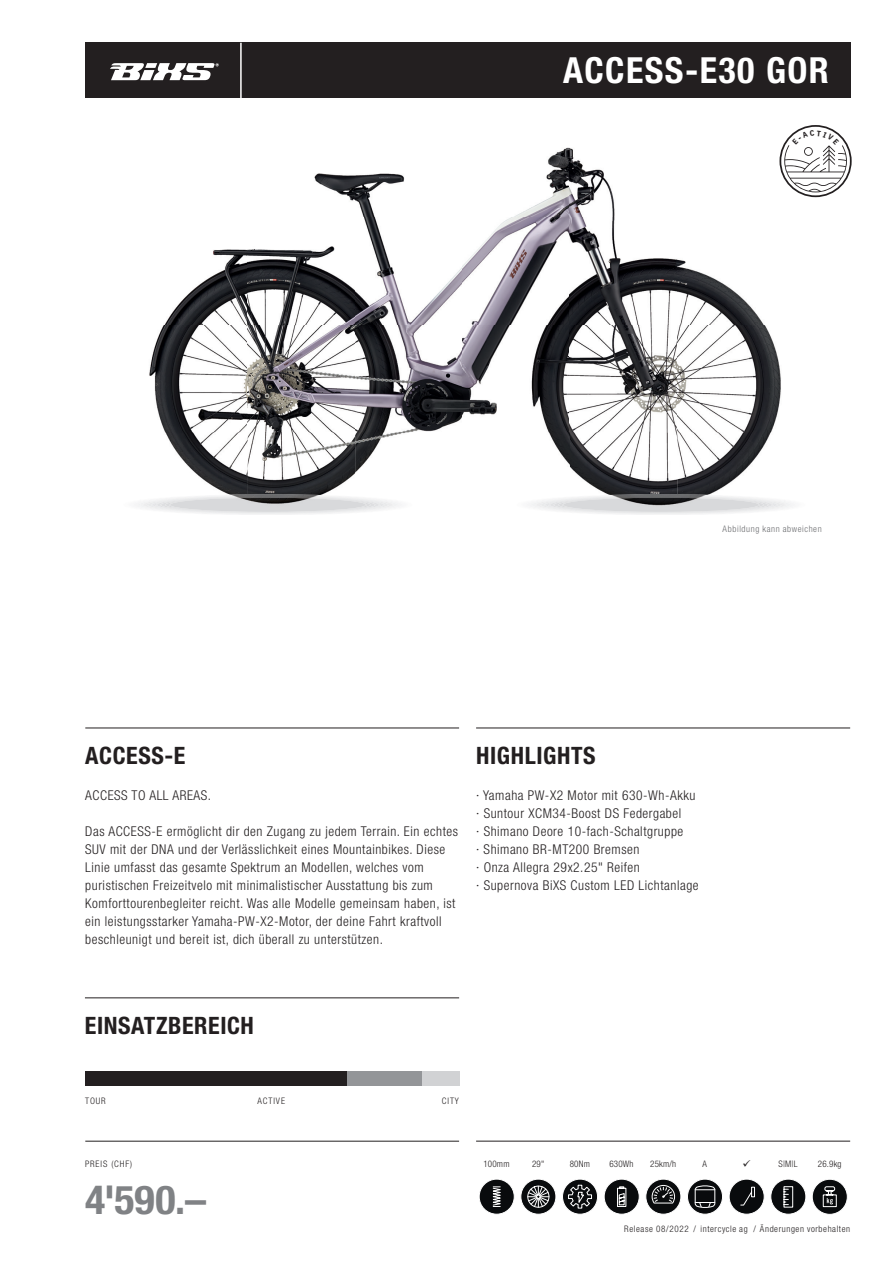
<style>
.page{position:relative;width:893px;height:1263px;background:#fff}
.page>*{position:absolute;margin:0;border:0;box-sizing:border-box;transform-origin:0 0}
.t1{font:700 condensed 39.9px "Helvetica Neue";color:#808285;scale:1.05 1}
.t2{font:700 condensed 36px "Helvetica Neue";letter-spacing:.04em;color:#fff}
.t3{font:700 condensed 24px "Helvetica Neue";letter-spacing:.025em;color:#231f20}
.t4{font:300 condensed 13.5px/18px "Helvetica Neue";letter-spacing:.04em;color:#231f20}
.t5{font:300 condensed 9px "Helvetica Neue";letter-spacing:.065em;color:#231f20}
.t6{font:300 condensed 9px "Helvetica Neue";letter-spacing:.065em;color:#6c6d70}
.t7{font:300 condensed 9px "Helvetica Neue";letter-spacing:.1em;color:#231f20}
</style>
<div class="page">
<img style="left:149px;top:147px;width:632px;height:347px">
<div style="left:85px;top:43px;width:765px;height:55px;background:#231f20"></div>
<hr style="left:85px;top:1141px;width:374px;height:1px;background:#231f20">
<hr style="left:476px;top:1141px;width:374px;height:1px;background:#231f20">
<hr style="left:240px;top:43px;width:2px;height:55px;background:#fff">
<svg style="left:110px;top:63px;width:109px;height:17px"></svg>
<div style="left:85px;top:1071px;width:374px;height:15px;background:#d1d2d4"></div>
<div style="left:85px;top:1071px;width:337px;height:15px;background:#939598"></div>
<div style="left:85px;top:1071px;width:261px;height:15px;background:#231f20"></div>
<div style="left:479px;top:1179px;width:35px;height:35px;background:#090b0d;border-radius:50%"></div>
<div style="left:479px;top:1179px;width:36px;height:36px;border:1px solid #fff;border-radius:50%"></div>
<svg style="left:492px;top:1186px;width:9px;height:21px"></svg>
<svg style="left:521px;top:1179px;width:35px;height:35px"></svg>
<div style="left:520px;top:1179px;width:36px;height:36px;border:1px solid #fff;border-radius:50%"></div>
<svg style="left:525px;top:1185px;width:27px;height:25px"></svg>
<svg style="left:562px;top:1179px;width:35px;height:35px"></svg>
<div style="left:562px;top:1179px;width:36px;height:36px;border:1px solid #fff;border-radius:50%"></div>
<svg style="left:567px;top:1184px;width:25px;height:25px"></svg>
<div style="left:604px;top:1179px;width:35px;height:35px;background:#090b0d;border-radius:50%"></div>
<div style="left:604px;top:1179px;width:36px;height:36px;border:1px solid #fff;border-radius:50%"></div>
<svg style="left:617px;top:1186px;width:10px;height:21px"></svg>
<div style="left:771px;top:1179px;width:35px;height:35px;background:#090b0d;border-radius:50%"></div>
<div style="left:770px;top:1179px;width:36px;height:36px;border:1px solid #fff;border-radius:50%"></div>
<svg style="left:783px;top:1186px;width:11px;height:22px"></svg>
<svg style="left:687px;top:1179px;width:35px;height:35px"></svg>
<div style="left:687px;top:1179px;width:36px;height:36px;border:1px solid #fff;border-radius:50%"></div>
<svg style="left:694px;top:1184px;width:22px;height:24px"></svg>
<div style="left:646px;top:1179px;width:35px;height:35px;background:#090b0d;border-radius:50%"></div>
<div style="left:645px;top:1179px;width:36px;height:36px;border:1px solid #fff;border-radius:50%"></div>
<svg style="left:651px;top:1184px;width:24px;height:20px"></svg>
<div style="left:729px;top:1179px;width:35px;height:35px;background:#090b0d;border-radius:50%"></div>
<div style="left:729px;top:1179px;width:36px;height:36px;border:1px solid #fff;border-radius:50%"></div>
<svg style="left:740px;top:1186px;width:15px;height:20px"></svg>
<div style="left:812px;top:1179px;width:35px;height:35px;background:#090b0d;border-radius:50%"></div>
<div style="left:812px;top:1179px;width:36px;height:36px;border:1px solid #fff;border-radius:50%"></div>
<svg style="left:822px;top:1186px;width:15px;height:22px"></svg>
<img style="left:228px;top:494px;width:95px;height:1px">
<img style="left:141px;top:495px;width:256px;height:15px">
<img style="left:143px;top:496px;width:249px;height:14px">
<img style="left:148px;top:496px;width:240px;height:18px">
<img style="left:152px;top:496px;width:231px;height:17px">
<img style="left:157px;top:497px;width:222px;height:16px">
<img style="left:161px;top:497px;width:214px;height:16px">
<img style="left:166px;top:497px;width:204px;height:15px">
<img style="left:169px;top:498px;width:198px;height:14px">
<img style="left:170px;top:498px;width:196px;height:14px;border-radius:50%">
<img style="left:607px;top:494px;width:103px;height:1px">
<img style="left:532px;top:495px;width:196px;height:15px">
<svg style="left:785px;top:502px;width:7px;height:6px"></svg>
<img style="left:536px;top:496px;width:249px;height:14px">
<img style="left:541px;top:496px;width:240px;height:18px">
<img style="left:545px;top:496px;width:231px;height:17px">
<img style="left:550px;top:497px;width:222px;height:16px">
<img style="left:554px;top:497px;width:214px;height:16px">
<img style="left:559px;top:497px;width:204px;height:15px">
<img style="left:562px;top:498px;width:198px;height:14px">
<img style="left:563px;top:498px;width:196px;height:14px;border-radius:50%">
<hr style="left:85px;top:997px;width:374px;height:1px;background:#231f20">
<hr style="left:476px;top:728px;width:374px;height:1px;background:#231f20">
<hr style="left:85px;top:728px;width:374px;height:1px;background:#231f20">
<svg style="left:779px;top:125px;width:73px;height:72px"></svg>
<h2 class="t2" style="left:563px;top:58px;width:267px">ACCESS-E30 GOR</h2>
<p class="t6" style="left:723px;top:526px;width:101px">Abbildung kann abweichen</p>
<h3 class="t3" style="left:85px;top:747px;width:102px">ACCESS-E</h3>
<p class="t4" style="left:85px;top:787px;width:127px">ACCESS TO ALL AREAS.</p>
<p class="t4" style="left:85px;top:823px;width:374px">Das ACCESS-E ermöglicht dir den Zugang zu jedem Terrain. Ein echtes SUV mit der DNA und der Verlässlichkeit eines Mountainbikes. Diese Linie umfasst das gesamte Spektrum an Modellen, welches vom puristischen Freizeitvelo mit minimalistischer Ausstattung bis zum Komforttourenbegleiter reicht. Was alle Modelle gemeinsam haben, ist ein leistungsstarker Yamaha-PW-X2-Motor, der deine Fahrt kraftvoll beschleunigt und bereit ist, dich überall zu unterstützen.</p>
<h3 class="t3" style="left:476px;top:747px;width:121px">HIGHLIGHTS</h3>
<p class="t4" style="left:476px;top:787px;width:224px">· Yamaha PW-X2 Motor mit 630-Wh-Akku · Suntour XCM34-Boost DS Federgabel<br>· Shimano Deore 10-fach-Schaltgruppe<br>· Shimano BR-MT200 Bremsen<br>· Onza Allegra 29x2.25" Reifen<br>· Supernova BiXS Custom LED Lichtanlage</p>
<h3 class="t3" style="left:85px;top:1017px;width:170px">EINSATZBEREICH</h3>
<p class="t5" style="left:85px;top:1098px;width:22px">TOUR</p>
<p class="t5" style="left:257px;top:1098px;width:29px">ACTIVE</p>
<p class="t5" style="left:442px;top:1098px;width:19px">CITY</p>
<p class="t7" style="left:85px;top:1160px;width:49px">PREIS (CHF)</p>
<h1 class="t1" style="left:85px;top:1185px;width:117px">4'590.–</h1>
<p class="t5" style="left:483px;top:1160px;width:28px">100mm</p>
<p class="t5" style="left:532px;top:1160px;width:14px">29"</p>
<p class="t5" style="left:570px;top:1160px;width:22px">80Nm</p>
<p class="t5" style="left:609px;top:1160px;width:26px">630Wh</p>
<p class="t5" style="left:650px;top:1160px;width:27px">25km/h</p>
<p class="t5" style="left:702px;top:1160px;width:6px">A</p>
<p class="t5" style="left:778px;top:1160px;width:21px">S|M|L</p>
<p class="t5" style="left:818px;top:1160px;width:25px">26.9kg</p>
<p class="t5" style="left:624px;top:1225px;width:227px">Release 08/2022 / intercycle ag / Änderungen vorbehalten</p>
</div>
